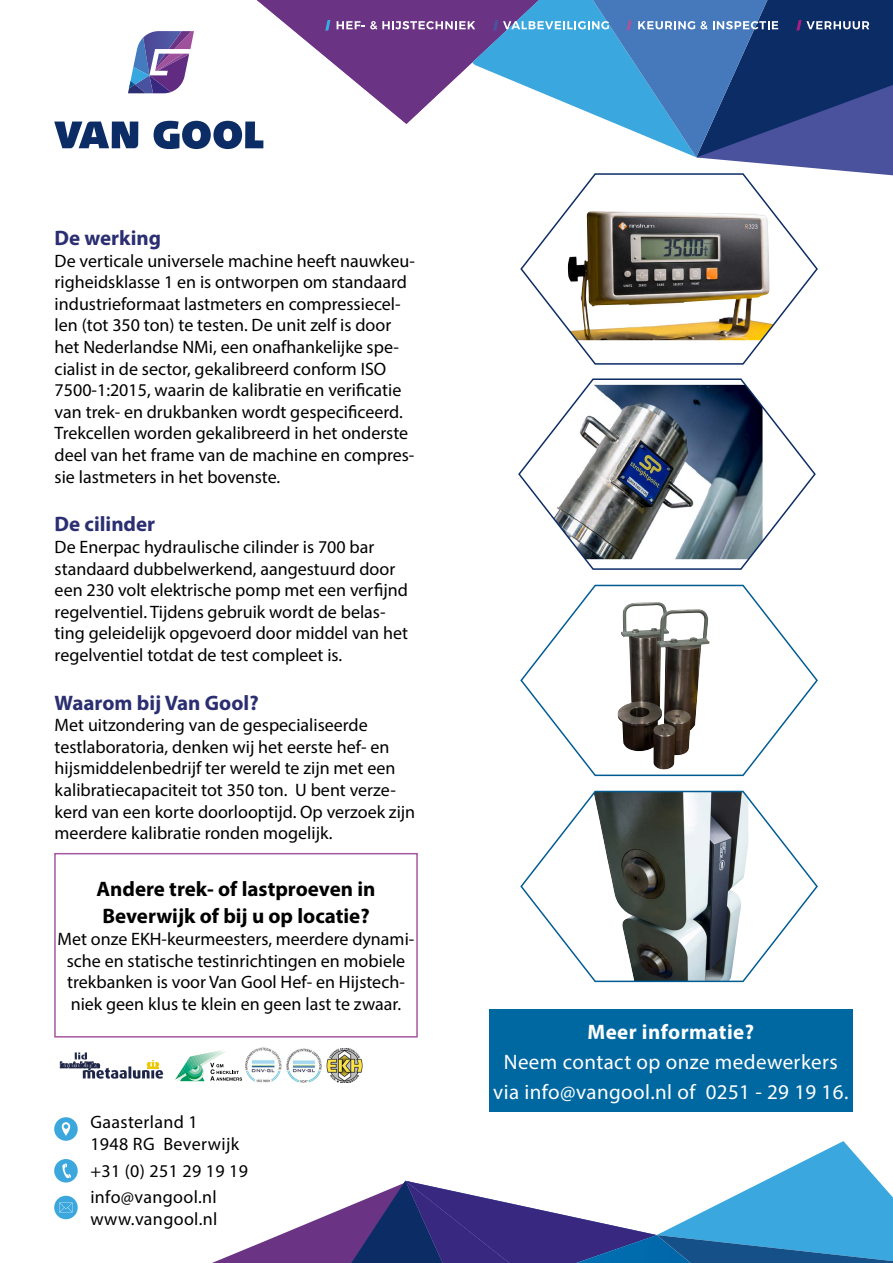
<style>
.page{position:relative;width:893px;height:1263px;background:#fff}
.page>*{position:absolute;margin:0;border:0;box-sizing:border-box;transform-origin:0 0}
.t1{font:21px/30px "Myriad Pro";letter-spacing:.02em;color:#fff;text-align:center}
.t2{font:700 21px/27px "Myriad Pro";color:#000}
.t3{font:700 21px "Myriad Pro";color:#2b2e71}
.t4{font:700 21px "Myriad Pro";letter-spacing:.02em;color:#fff}
.t5{font:18px/21.6px "Myriad Pro";color:#000}
.t6{font:18px/21.6px "Myriad Pro";letter-spacing:.02em;color:#000}
</style>
<div class="page">
<div style="left:54px;top:1117px;width:24px;height:24px;background:#3ba7dc;border-radius:50%"></div>
<svg style="left:62px;top:1122px;width:8px;height:14px"></svg>
<div style="left:54px;top:1159px;width:24px;height:23px;background:#3ba7dc;border-radius:50%"></div>
<svg style="left:62px;top:1163px;width:9px;height:15px"></svg>
<div style="left:54px;top:1196px;width:24px;height:23px;background:#3ba7dc;border-radius:50%"></div>
<svg style="left:59px;top:1202px;width:14px;height:10px"></svg>
<img style="left:245px;top:1046px;width:37px;height:38px;border-radius:19px">
<img style="left:285px;top:1046px;width:38px;height:38px;border-radius:19px">
<img style="left:326px;top:1048px;width:36px;height:35px">
<svg style="left:60px;top:1052px;width:103px;height:27px"></svg>
<svg style="left:175px;top:1050px;width:67px;height:31px"></svg>
<div style="left:489px;top:1010px;width:364px;height:102px;background:#0068a1"></div>
<div style="left:54px;top:853px;width:364px;height:184px;border:2px solid #a6569d"></div>
<img style="left:520px;top:175px;width:298px;height:190px">
<img style="left:518px;top:378px;width:298px;height:192px">
<svg style="left:520px;top:584px;width:298px;height:193px"></svg>
<svg style="left:520px;top:790px;width:298px;height:193px"></svg>
<svg style="left:212px;top:1141px;width:681px;height:122px"></svg>
<svg style="left:54px;top:0;width:839px;height:175px"></svg>
<p class="t3" style="left:55px;top:224px;width:108px">De werking</p>
<p class="t5" style="left:55px;top:250px;width:362px">De verticale universele machine heeft nauwkeu&shy;righeidsklasse 1 en is ontworpen om standaard industrieformaat lastmeters en compressiecel&shy;len (tot 350 ton) te testen. De unit zelf is door het Nederlandse NMi, een onafhankelijke spe&shy;cialist in de sector, gekalibreerd conform ISO 7500-1:2015, waarin de kalibratie en verificatie van trek- en drukbanken wordt gespecificeerd.<br>Trekcellen worden gekalibreerd in het onderste deel van het frame van de machine en compres&shy;sie lastmeters in het bovenste.</p>
<p class="t3" style="left:55px;top:510px;width:102px">De cilinder</p>
<p class="t5" style="left:55px;top:536px;width:355px">De Enerpac hydraulische cilinder is 700 bar standaard dubbelwerkend, aangestuurd door een 230 volt elektrische pomp met een verfijnd regelventiel. Tijdens gebruik wordt de belas&shy;ting geleidelijk opgevoerd door middel van het regelventiel totdat de test compleet is.</p>
<p class="t3" style="left:55px;top:689px;width:206px">Waarom bij Van Gool?</p>
<p class="t5" style="left:55px;top:714px;width:362px">Met uitzondering van de gespecialiseerde testlaboratoria, denken wij het eerste hef- en hijsmiddelenbedrijf ter wereld te zijn met een kalibratiecapaciteit tot 350 ton. U bent verze&shy;kerd van een korte doorlooptijd. Op verzoek zijn meerdere kalibratie ronden mogelijk.</p>
<p class="t2" style="left:97px;top:875px;width:280px">Andere trek- of lastproeven in<br>Beverwijk of bij u op locatie?</p>
<p class="t5" style="left:58px;top:928px;width:358px;text-align:center">Met onze EKH-keurmeesters, meerdere dynami&shy;sche en statische testinrichtingen en mobiele trekbanken is voor Van Gool Hef- en Hijstech&shy;niek geen klus te klein en geen last te zwaar.</p>
<p class="t6" style="left:90px;top:1111px;width:150px">Gaasterland 1<br>1948 RG Beverwijk</p>
<p class="t6" style="left:90px;top:1157px;width:159px;line-height:26.4px">+31 (0) 251 29 19 19 info@vangool.nl</p>
<p class="t6" style="left:90px;top:1207px;width:128px">www.vangool.nl</p>
<p class="t4" style="left:587px;top:1018px;width:168px">Meer informatie?</p>
<p class="t1" style="left:493px;top:1046px;width:357px">Neem contact op onze medewerkers via info@vangool.nl of 0251 - 29 19 16.</p>
</div>
